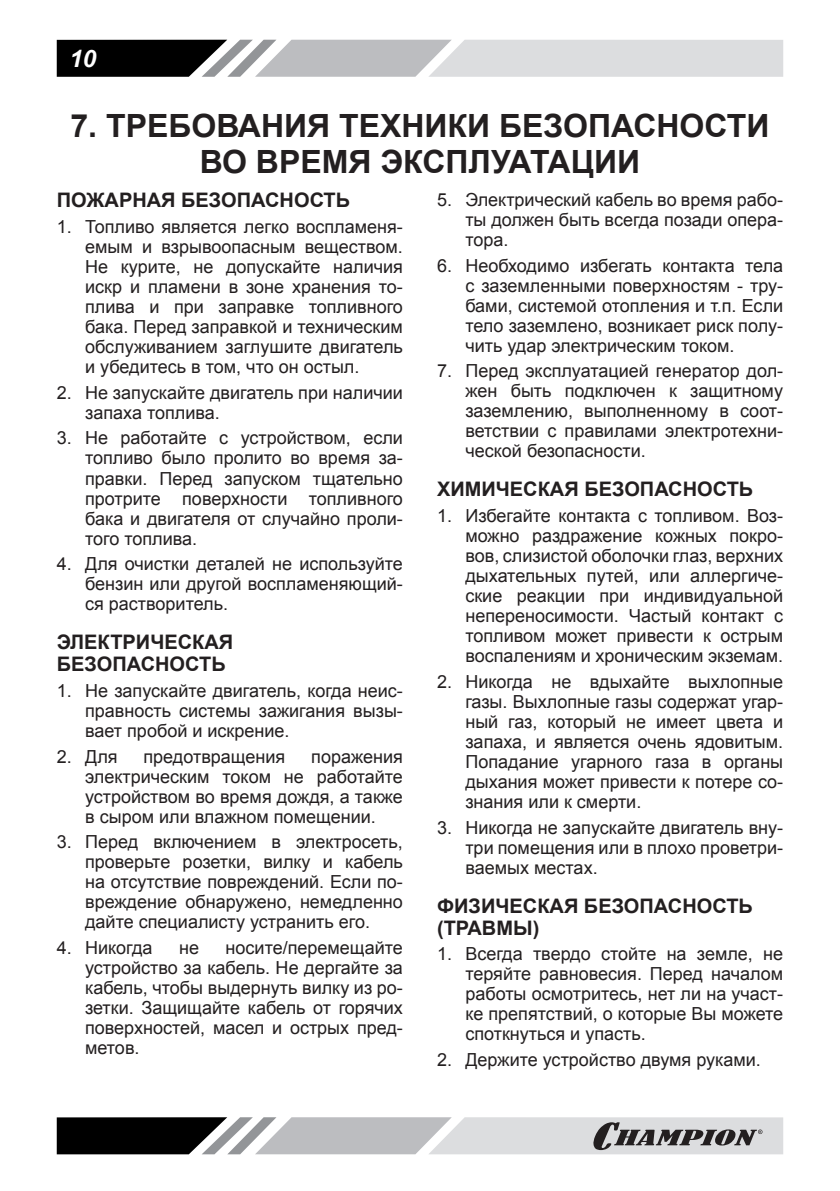
<style>
.page{position:relative;width:840px;height:1191px;background:#fff}
.page>*{position:absolute;margin:0;border:0;box-sizing:border-box;transform-origin:0 0}
.Заголовок_1{font:700 32px/36px "Arial";color:#231f20;text-align:center}
.t1{font:italic 700 24px "Arial";color:#fff}
.Заголовок2{font:700 20px/22px "Arial";color:#231f20}
.Текст_список{font:18px/20px "Arial";color:#231f20;text-align:justify}
</style>
<div class="page">
<svg style="left:57px;top:40px;width:725px;height:37px;background:#a7a8a9"></svg>
<svg style="left:57px;top:1117px;width:725px;height:37px;background:#9c9c9e"></svg>
<h2 class="t1" style="left:70px;top:42px;width:28px">10</h2>
<p class="Заголовок_1" style="left:70px;top:108px;width:700px">7. ТРЕБОВАНИЯ ТЕХНИКИ БЕЗОПАСНОСТИ<br>ВО ВРЕМЯ ЭКСПЛУАТАЦИИ</p>
<p class="Заголовок2" style="left:57px;top:190px;width:295px">ПОЖАРНАЯ БЕЗОПАСНОСТЬ</p>
<p class="Текст_список" style="left:85px;top:217px;width:319px;text-indent:-28px">1. Топливо является легко воспламеня&shy;емым и взрывоопасным веществом.<br>Не курите, не допускайте наличия искр и пламени в зоне хранения то&shy;плива и при заправке топливного бака. Перед заправкой и техническим обслуживанием заглушите двигатель и убедитесь в том, что он остыл.</p>
<p class="Текст_список" style="left:85px;top:383px;width:319px;text-indent:-28px">2. Не запускайте двигатель при наличии запаха топлива.</p>
<p class="Текст_список" style="left:85px;top:428px;width:319px;text-indent:-28px">3. Не работайте с устройством, если топливо было пролито во время за&shy;правки. Перед запуском тщательно протрите поверхности топливного бака и двигателя от случайно проли&shy;того топлива.</p>
<p class="Текст_список" style="left:85px;top:554px;width:319px;text-indent:-28px">4. Для очистки деталей не используйте бензин или другой воспламеняющий&shy;ся растворитель.</p>
<p class="Заголовок2" style="left:57px;top:632px;width:178px">ЭЛЕКТРИЧЕСКАЯ<br>БЕЗОПАСНОСТЬ</p>
<p class="Текст_список" style="left:85px;top:681px;width:319px;text-indent:-28px">1. Не запускайте двигатель, когда неис&shy;правность системы зажигания вызы&shy;вает пробой и искрение.</p>
<p class="Текст_список" style="left:57px;top:746px;width:62px">2. Для</p>
<p class="Текст_список" style="left:143px;top:746px;width:143px">предотвращения</p>
<p class="Текст_список" style="left:465px;top:190px;width:319px;text-indent:-28px">5. Электрический кабель во время рабо&shy;ты должен быть всегда позади опера&shy;тора.</p>
<p class="Текст_список" style="left:465px;top:255px;width:319px;text-indent:-28px">6. Необходимо избегать контакта тела с заземленными поверхностям - тру&shy;бами, системой отопления и т.п. Если тело заземлено, возникает риск полу&shy;чить удар электрическим током.</p>
<p class="Текст_список" style="left:465px;top:361px;width:319px;text-indent:-28px">7. Перед эксплуатацией генератор дол&shy;жен быть подключен к защитному заземлению, выполненному в соот&shy;ветствии с правилами электротехни&shy;ческой безопасности.</p>
<p class="Заголовок2" style="left:437px;top:479px;width:318px">ХИМИЧЕСКАЯ БЕЗОПАСНОСТЬ</p>
<p class="Текст_список" style="left:465px;top:506px;width:319px;text-indent:-28px">1. Избегайте контакта с топливом. Воз&shy;можно раздражение кожных покро&shy;вов, слизистой оболочки глаз, верхних дыхательных путей, или аллергиче&shy;ские реакции при индивидуальной непереносимости. Частый контакт с топливом может привести к острым воспалениям и хроническим экземам.</p>
<p class="Текст_список" style="left:465px;top:671px;width:319px;text-indent:-28px">2. Никогда не вдыхайте выхлопные газы. Выхлопные газы содержат угар&shy;ный газ, который не имеет цвета и запаха, и является очень ядовитым.<br>Попадание угарного газа в органы дыхания может привести к потере со&shy;знания или к смерти.</p>
<p class="Текст_список" style="left:465px;top:817px;width:319px;text-indent:-28px">3. Никогда не запускайте двигатель вну&shy;три помещения или в плохо проветри&shy;ваемых местах.</p>
<p class="Заголовок2" style="left:437px;top:895px;width:317px">ФИЗИЧЕСКАЯ БЕЗОПАСНОСТЬ (ТРАВМЫ)</p>
<p class="Текст_список" style="left:465px;top:944px;width:319px;text-indent:-28px">1. Всегда твердо стойте на земле, не теряйте равновесия. Перед началом работы осмотритесь, нет ли на участ&shy;ке препятствий, о которые Вы можете споткнуться и упасть.</p>
<p class="Текст_список" style="left:437px;top:1049px;width:325px">2. Держите устройство двумя руками.</p>
<p class="Текст_список" style="left:85px;top:746px;width:319px;text-indent:226px">поражения электрическим током не работайте устройством во время дождя, а также в сыром или влажном помещении.</p>
<p class="Текст_список" style="left:85px;top:832px;width:319px;text-indent:-28px">3. Перед включением в электросеть, проверьте розетки, вилку и кабель на отсутствие повреждений. Если по&shy;вреждение обнаружено, немедленно дайте специалисту устранить его.</p>
<p class="Текст_список" style="left:57px;top:938px;width:97px">4. Никогда</p>
<p class="Текст_список" style="left:179px;top:938px;width:21px">не</p>
<p class="Текст_список" style="left:85px;top:938px;width:319px;text-indent:140px">носите/перемещайте устройство за кабель. Не дергайте за кабель, чтобы выдернуть вилку из ро&shy;зетки. Защищайте кабель от горячих поверхностей, масел и острых пред&shy;метов.</p>
</div>
